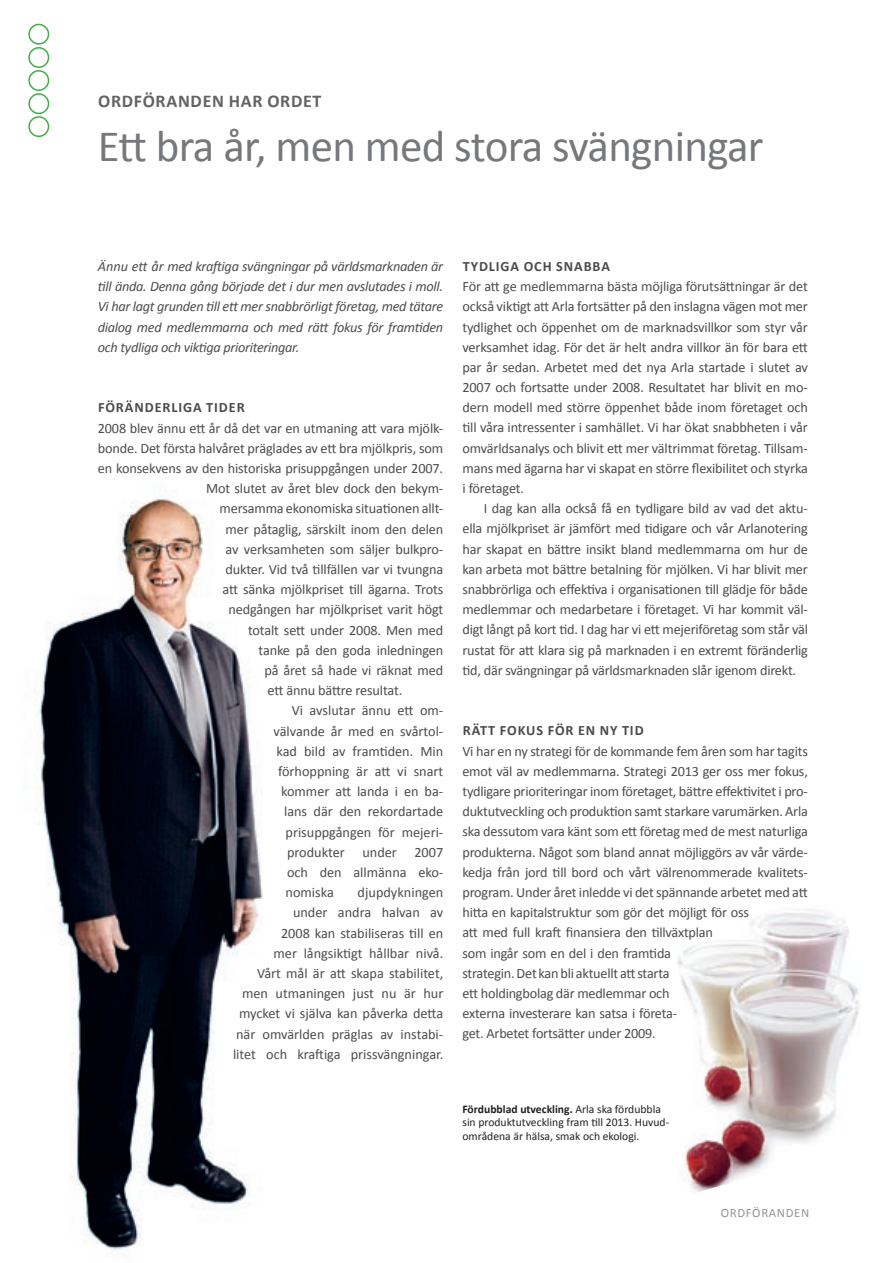
<style>
.page{position:relative;width:893px;height:1263px;background:#fff}
.page>*{position:absolute;margin:0;border:0;box-sizing:border-box;transform-origin:0 0}
.t1{font:45px "Calibri";letter-spacing:-.015em;color:#76787b}
.t2{font:700 18px "Calibri";letter-spacing:.04em;color:#636366}
.t3{font:14.25px/20.2px "Calibri";letter-spacing:-.015em;color:#4b4c4d;text-align:justify}
.t4{font:italic 14.25px/20.2px "Calibri";letter-spacing:-.02em;color:#4b4c4d;text-align:justify}
.t5{font:700 14.25px "Calibri";letter-spacing:.065em;color:#4b4c4d}
.t6{font:12.75px "Calibri";color:#939598}
.t7{font:11.7px/13.5px "Calibri";color:#231f20}
.s1{font-weight:700}
</style>
<div class="page">
<img style="left:34px;top:489px;width:229px;height:762px">
<img style="left:677px;top:909px;width:183px;height:284px">
<div style="left:28px;top:116px;width:21px;height:21px;border:2px solid #40ae49;border-radius:50%"></div>
<div style="left:28px;top:93px;width:21px;height:21px;border:2px solid #40ae49;border-radius:50%"></div>
<div style="left:28px;top:70px;width:21px;height:21px;border:2px solid #40ae49;border-radius:50%"></div>
<div style="left:28px;top:24px;width:21px;height:21px;border:2px solid #40ae49;border-radius:50%"></div>
<div style="left:28px;top:47px;width:21px;height:21px;border:2px solid #40ae49;border-radius:50%"></div>
<p class="t2" style="left:98px;top:90px;width:12px">ORDF</p>
<p class="t2" style="left:143px;top:90px;width:25px">ÖRAND</p>
<p class="t2" style="left:203px;top:90px;width:120px">EN HAR ORDET</p>
<h1 class="t1" style="left:98px;top:118px;width:667px">Ett bra år, men med stora svängningar</h1>
<p class="t4" style="left:98px;top:256px;width:347px">Ännu ett år med kraftiga svängningar på världsmarknaden är till ända. Denna gång började det i dur men avslutades i moll.<br>Vi har lagt grunden till ett mer snabbrörligt företag, med tätare dialog med medlemmarna och med rätt fokus för framtiden och tydliga och viktiga prioriteringar.</p>
<p class="t5" style="left:98px;top:399px;width:145px">FÖRÄNDERLIGA TIDER</p>
<p class="t3" style="left:98px;top:417px;width:347px">2008 blev ännu ett år då det var en utmaning att vara mjölk-</p>
<p class="t3" style="left:98px;top:437px;width:347px">bonde. Det första halvåret präglades av ett bra mjölkpris, som</p>
<p class="t3" style="left:98px;top:457px;width:347px">en konsekvens av den historiska prisuppgången under 2007.</p>
<p class="t3" style="left:206px;top:478px;width:239px">Mot slutet av året blev dock den bekym-</p>
<p class="t3" style="left:220px;top:498px;width:225px">mersamma ekonomiska situationen allt-</p>
<p class="t3" style="left:226px;top:518px;width:219px">mer påtaglig, särskilt inom den delen</p>
<p class="t3" style="left:226px;top:538px;width:219px">av verksamheten som säljer bulkpro-</p>
<p class="t3" style="left:226px;top:558px;width:219px">dukter. Vid två tillfällen var vi tvungna</p>
<p class="t3" style="left:223px;top:579px;width:222px">att sänka mjölkpriset till ägarna. Trots</p>
<p class="t3" style="left:229px;top:599px;width:216px">nedgången har mjölkpriset varit högt</p>
<p class="t3" style="left:248px;top:619px;width:197px">totalt sett under 2008. Men med</p>
<p class="t3" style="left:259px;top:639px;width:186px">tanke på den goda inledningen</p>
<p class="t3" style="left:265px;top:659px;width:180px">på året så hade vi räknat med</p>
<p class="t3" style="left:268px;top:680px;width:136px">ett ännu bättre resultat.</p>
<p class="t3" style="left:292px;top:700px;width:153px">Vi avslutar ännu ett om-</p>
<p class="t3" style="left:274px;top:720px;width:171px">välvande år med en svårtol-</p>
<p class="t3" style="left:277px;top:740px;width:168px">kad bild av framtiden. Min</p>
<p class="t3" style="left:278px;top:760px;width:167px">förhoppning är att vi snart</p>
<p class="t3" style="left:281px;top:781px;width:164px">kommer att landa i en ba-</p>
<p class="t3" style="left:284px;top:801px;width:161px">lans där den rekordartade</p>
<p class="t3" style="left:286px;top:821px;width:159px">prisuppgången för mejeri-</p>
<p class="t3" style="left:287px;top:841px;width:158px">produkter under 2007</p>
<p class="t3" style="left:287px;top:861px;width:158px">och den allmänna eko-</p>
<p class="t3" style="left:286px;top:882px;width:50px">nomiska</p>
<p class="t3" style="left:233px;top:882px;width:212px;text-align:right">djupdykningen<br>under andra halvan av<br>2008 kan stabiliseras till en<br>mer långsiktigt hållbar nivå.<br>Vårt mål är att skapa stabilitet, men utmaningen just nu är hur mycket vi själva kan påverka detta när omvärlden präglas av instabi&shy;litet och kraftiga prissvängningar.</p>
<p class="t5" style="left:463px;top:257px;width:104px">TYDLIGA OCH SNABBA</p>
<p class="t3" style="left:462px;top:276px;width:347px">För att ge medlemmarna bästa möjliga förutsättningar är det också viktigt att Arla fortsätter på den inslagna vägen mot mer tydlighet och öppenhet om de marknadsvillkor som styr vår verksamhet idag. För det är helt andra villkor än för bara ett par år sedan. Arbetet med det nya Arla startade i slutet av 2007 och fortsatte under 2008. Resultatet har blivit en mo&shy;dern modell med större öppenhet både inom företaget och till våra intressenter i samhället. Vi har ökat snabbheten i vår omvärldsanalys och blivit ett mer vältrimmat företag. Tillsam&shy;mans med ägarna har vi skapat en större flexibilitet och styrka i företaget.</p>
<p class="t3" style="left:462px;top:498px;width:347px;text-indent:21px">I dag kan alla också få en tydligare bild av vad det aktu&shy;ella mjölkpriset är jämfört med tidigare och vår Arlanotering har skapat en bättre insikt bland medlemmarna om hur de kan arbeta mot bättre betalning för mjölken. Vi har blivit mer snabbrörliga och effektiva i organisationen till glädje för både medlemmar och medarbetare i företaget. Vi har kommit väl&shy;digt långt på kort tid. I dag har vi ett mejeriföretag som står väl rustat för att klara sig på marknaden i en extremt föränderlig tid, där svängningar på världsmarknaden slår igenom direkt.</p>
<p class="t5" style="left:463px;top:722px;width:175px">RÄTT FOKUS FÖR EN NY TID</p>
<p class="t3" style="left:462px;top:740px;width:347px;text-align:left">Vi har en ny strategi för de kommande fem åren som har tagits emot väl av medlemmarna. Strategi 2013 ger oss mer fokus, tydligare prioriteringar inom företaget, bättre effektivitet i pro&shy;duktutveckling och produktion samt starkare varumärken. Arla ska dessutom vara känt som ett företag med de mest naturliga produkterna. Något som bland annat möjliggörs av vår värde&shy;kedja från jord till bord och vårt välrenommerade kvalitets&shy;program. Under året inledde vi det spännande arbetet med att hitta en kapitalstruktur som gör det möjligt för oss<br>att med full kraft finansiera den tillväxtplan<br>som ingår som en del i den framtida<br>strategin. Det kan bli aktuellt att starta<br>ett holdingbolag där medlemmar och<br>externa investerare kan satsa i företa-<br>get. Arbetet fortsätter under 2009.</p>
<p class="t7" style="left:462px;top:1101px;width:208px"><span class="s1">FÖRDUBBLAD UTVECKLING.</span> Arla ska fördubbla sin produktutveckling fram till 2013. Huvud&shy;områdena är hälsa, smak och ekologi.</p>
<p class="t6" style="left:721px;top:1205px;width:50px">ordförande</p>
<p class="t6" style="left:801px;top:1205px;width:10px">N</p>
</div>
